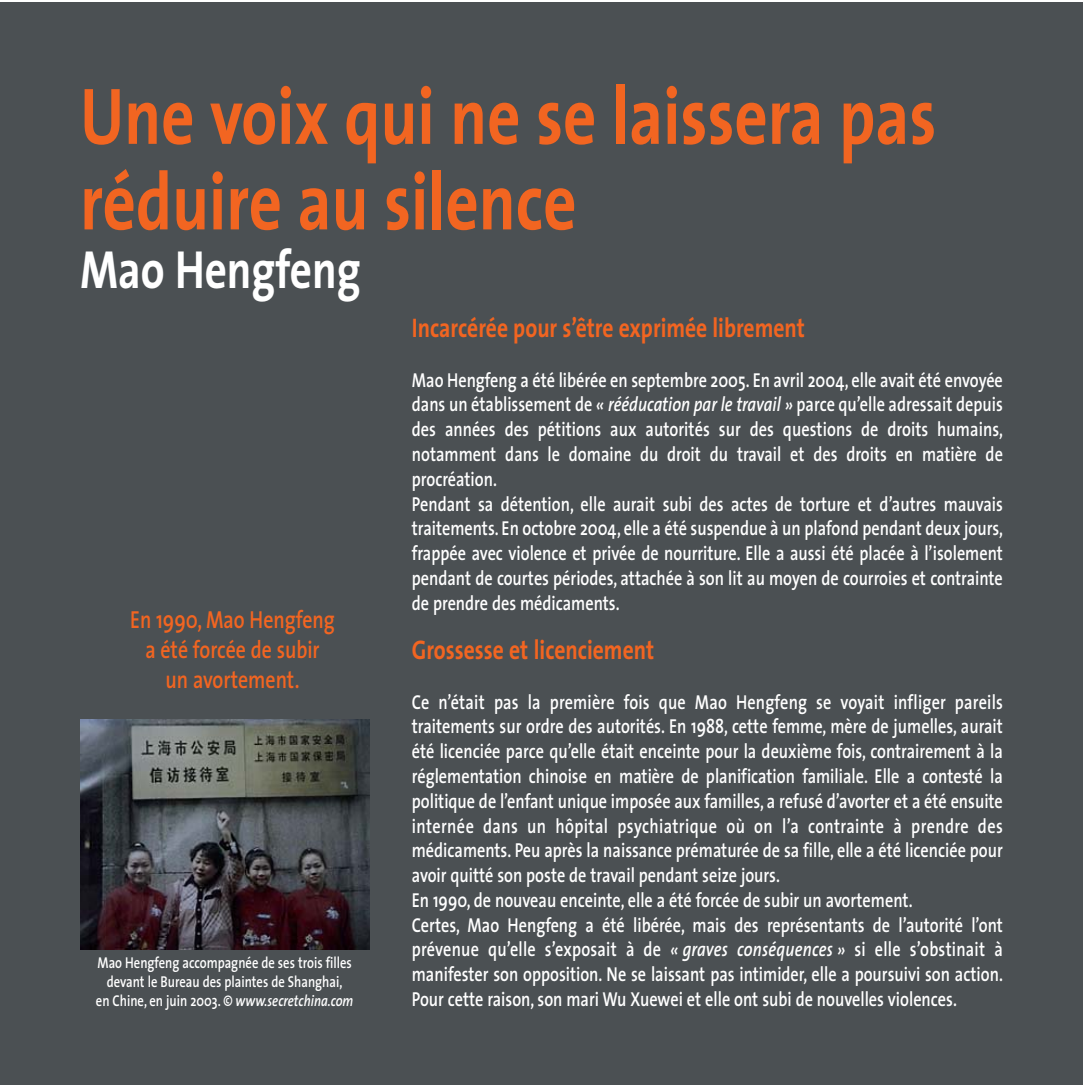
<style>
.page{position:relative;width:1085px;height:1085px;background:#fff}
.page>*{position:absolute;margin:0;border:0;box-sizing:border-box;transform-origin:0 0}
.t1{font:700 81px/85.5px "The Sans";color:#f26521;scale:.8 1}
.t2{font:700 54px "The Sans";color:#fff;scale:.8 1}
.t3{font:700 27px "The Sans";color:#f26521;scale:.8 1}
.t4{font:600 24.75px/29.7px "The Sans";color:#f26521;text-align:center;scale:.8 1}
.t5{font:600 20.25px/24.8px "The Sans";color:#fff;scale:.8 1}
.t6{font:600 15.75px/18.9px "The Sans";color:#fff;text-align:center;scale:.8 1}
.s1{font-style:italic}
</style>
<div class="page">
<div style="left:0;top:2px;width:1082px;height:1082px;background:#4b5053"></div>
<img style="left:81px;top:720px;width:288px;height:229px">
<h1 class="t1" style="left:80px;top:76px;width:1071px">Une voix qui ne se laissera pas réduire au silence</h1>
<h2 class="t2" style="left:80px;top:242px;width:352px">Mao Hengfeng</h2>
<p class="t4" style="left:130px;top:607px;width:257px">En 1990, Mao Hengfeng a été forcée de subir<br>un avortement.</p>
<p class="t6" style="left:96px;top:954px;width:323px">Mao Hengfeng accompagnée de ses trois filles devant le Bureau des plaintes de Shanghai,<br>en Chine, en juin 2003. <span class="s1">© www.secretchina.com</span></p>
<h3 class="t3" style="left:412px;top:314px;width:493px">Incarcérée pour s’être exprimée librement</h3>
<p class="t5" style="left:412px;top:369px;width:740px">Mao Hengfeng a été libérée en septembre 2005. En avril 2004, elle avait été envoyée dans un établissement de <span class="s1">« rééducation par le travail »</span> parce qu’elle adressait depuis des années des pétitions aux autorités sur des questions de droits humains, notamment dans le domaine du droit du travail et des droits en matière de procréation.<br>Pendant sa détention, elle aurait subi des actes de torture et d’autres mauvais traitements. En octobre 2004, elle a été suspendue à un plafond pendant deux jours, frappée avec violence et privée de nourriture. Elle a aussi été placée à l’isolement pendant de courtes périodes, attachée à son lit au moyen de courroies et contrainte de prendre des médicaments.</p>
<h3 class="t3" style="left:412px;top:636px;width:304px">Grossesse et licenciement</h3>
<p class="t5" style="left:412px;top:691px;width:740px">Ce n’était pas la première fois que Mao Hengfeng se voyait infliger pareils traitements sur ordre des autorités. En 1988, cette femme, mère de jumelles, aurait été licenciée parce qu’elle était enceinte pour la deuxième fois, contrairement à la réglementation chinoise en matière de planification familiale. Elle a contesté la politique de l’enfant unique imposée aux familles, a refusé d’avorter et a été ensuite internée dans un hôpital psychiatrique où on l’a contrainte à prendre des médicaments. Peu après la naissance prématurée de sa fille, elle a été licenciée pour avoir quitté son poste de travail pendant seize jours.<br>En 1990, de nouveau enceinte, elle a été forcée de subir un avortement.<br>Certes, Mao Hengfeng a été libérée, mais des représentants de l’autorité l’ont prévenue qu’elle s’exposait à de <span class="s1">« graves conséquences »</span> si elle s’obstinait à manifester son opposition. Ne se laissant pas intimider, elle a poursuivi son action.<br>Pour cette raison, son mari Wu Xuewei et elle ont subi de nouvelles violences.</p>
</div>
